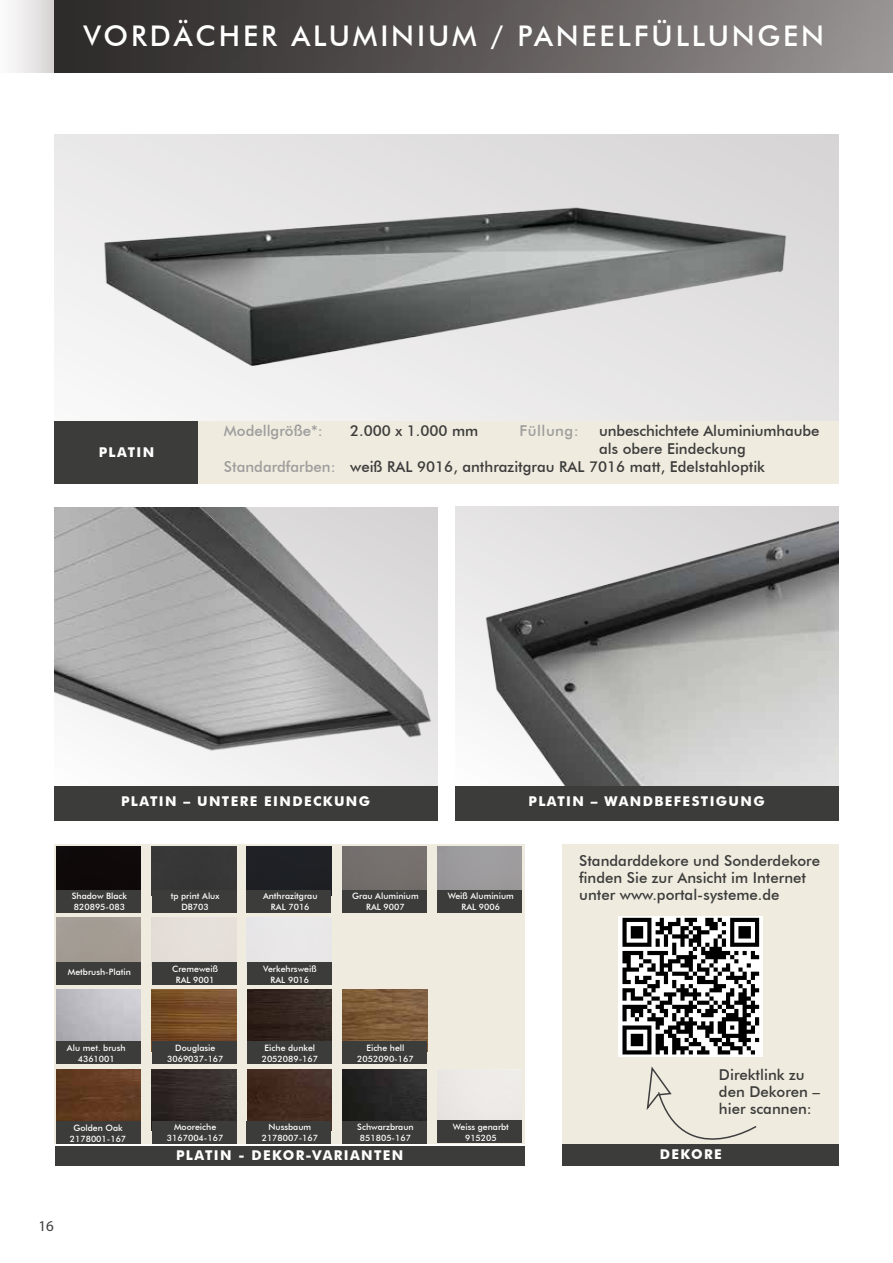
<style>
.page{position:relative;width:893px;height:1263px;background:#fff}
.page>*{position:absolute;margin:0;border:0;box-sizing:border-box;transform-origin:0 0}
.t1{font:500 28.5px "Futura BT";letter-spacing:.1em;color:#fff}
.t2{font:500 15px/17px "Futura BT";color:#3c3c3b}
.t3{font:500 15px "Futura BT";color:#9d9d9c}
.t4{font:500 15px "Futura BT";letter-spacing:.03em;color:#9d9d9c}
.t5{font:15px "Myriad Pro";color:#3c3c3b}
.t6{font:700 13.5px "Futura BT";letter-spacing:.1em;color:#fff}
.t7{font:500 8.7px/10.9px "Futura BT";color:#fff;text-align:center}
.s1{color:#9d9d9c}
</style>
<div class="page">
<svg style="left:54px;top:134px;width:785px;height:287px"></svg>
<img style="left:73px;top:134px;width:731px;height:287px">
<div style="left:0;top:0;width:54px;height:73px;background:linear-gradient(to right,#fff,#d8d5d4)"></div>
<div style="left:54px;top:0;width:839px;height:73px;background:linear-gradient(to right,#262322,#969190)"></div>
<img style="left:54px;top:507px;width:383px;height:280px">
<img style="left:456px;top:506px;width:383px;height:280px">
<svg style="left:54px;top:844px;width:471px;height:300px;background:#d6d2ca"></svg>
<div style="left:54px;top:421px;width:145px;height:63px;background:#3c3c3b"></div>
<div style="left:199px;top:421px;width:640px;height:63px;background:#efebdf"></div>
<div style="left:54px;top:787px;width:383px;height:34px;background:#3c3c3b"></div>
<div style="left:456px;top:787px;width:383px;height:34px;background:#3c3c3b"></div>
<div style="left:55px;top:1146px;width:470px;height:20px;background:#3c3c3b"></div>
<div style="left:562px;top:844px;width:277px;height:322px;background:#efebdf"></div>
<div style="left:562px;top:1145px;width:277px;height:21px;background:#3c3c3b"></div>
<svg style="left:618px;top:916px;width:145px;height:140px;background:#f4f4f4"></svg>
<svg style="left:622px;top:918px;width:137px;height:136px;background:#7f7f7f"></svg>
<svg style="left:645px;top:1066px;width:113px;height:79px"></svg>
<div style="left:56px;top:846px;width:85px;height:44px;background:#0f090a"></div>
<div style="left:152px;top:846px;width:84px;height:44px;background:#373737"></div>
<div style="left:247px;top:846px;width:84px;height:44px;background:#1e2025"></div>
<img style="left:342px;top:990px;width:85px;height:51px">
<img style="left:247px;top:1069px;width:85px;height:62px">
<img style="left:152px;top:990px;width:84px;height:51px">
<img style="left:56px;top:1069px;width:85px;height:52px">
<img style="left:342px;top:1069px;width:85px;height:52px">
<img style="left:247px;top:990px;width:85px;height:51px">
<img style="left:152px;top:1069px;width:84px;height:52px">
<div style="left:437px;top:1069px;width:85px;height:51px;background:#ede9e6"></div>
<div style="left:56px;top:890px;width:85px;height:23px;background:#3c3c3b"></div>
<div style="left:247px;top:890px;width:84px;height:23px;background:#3c3c3b"></div>
<div style="left:342px;top:890px;width:85px;height:23px;background:#3c3c3b"></div>
<div style="left:152px;top:890px;width:84px;height:23px;background:#3c3c3b"></div>
<div style="left:56px;top:1121px;width:85px;height:23px;background:#3c3c3b"></div>
<div style="left:152px;top:1041px;width:84px;height:22px;background:#3c3c3b"></div>
<div style="left:247px;top:1121px;width:84px;height:23px;background:#3c3c3b"></div>
<div style="left:247px;top:1041px;width:85px;height:23px;background:#3c3c3b"></div>
<div style="left:342px;top:1121px;width:85px;height:23px;background:#3c3c3b"></div>
<div style="left:342px;top:1041px;width:85px;height:22px;background:#3c3c3b"></div>
<div style="left:437px;top:1120px;width:85px;height:23px;background:#3c3c3b"></div>
<div style="left:56px;top:1041px;width:85px;height:22px;background:#3c3c3b"></div>
<div style="left:437px;top:890px;width:85px;height:23px;background:#3c3c3b"></div>
<div style="left:152px;top:1121px;width:84px;height:23px;background:#3c3c3b"></div>
<img style="left:265px;top:917px;width:64px;height:16px">
<div style="left:56px;top:962px;width:85px;height:23px;background:#3c3c3b"></div>
<div style="left:152px;top:962px;width:84px;height:23px;background:#3c3c3b"></div>
<div style="left:247px;top:962px;width:84px;height:23px;background:#3c3c3b"></div>
<h1 class="t1" style="left:84px;top:18px;width:742px">VORDÄCHER ALUMINIUM / PANEELFÜLLUNGEN</h1>
<h3 class="t6" style="left:99px;top:443px;width:57px">PLATIN</h3>
<h2 class="t3" style="left:224px;top:421px;width:100px">Modellgröße*:</h2>
<h2 class="t2" style="left:350px;top:422px;width:130px">2.000 x 1.000 mm</h2>
<h2 class="t4" style="left:520px;top:421px;width:61px">Füllung:</h2>
<h2 class="t2" style="left:599px;top:422px;width:222px">unbeschichtete Aluminiumhaube</h2>
<h2 class="t2" style="left:599px;top:440px;width:148px">als obere Eindeckung</h2>
<h2 class="t2" style="left:224px;top:458px;width:543px"><span class="s1">Standardfarben:</span> weiß RAL 9016, anthrazitgrau RAL 7016 matt, Edelstahloptik</h2>
<h3 class="t6" style="left:121px;top:793px;width:251px">PLATIN – UNTERE EINDECKUNG</h3>
<h3 class="t6" style="left:528px;top:793px;width:238px">PLATIN – WANDBEFESTIGUNG</h3>
<p class="t7" style="left:263px;top:890px;width:56px">Anthrazitgrau<br>RAL 7016</p>
<p class="t7" style="left:448px;top:890px;width:68px">Weiß Aluminium<br>RAL 9006</p>
<p class="t7" style="left:72px;top:890px;width:57px;text-align:left">Shadow Black<br>820895-083</p>
<p class="t7" style="left:171px;top:890px;width:50px">tp print Alux<br>DB703</p>
<p class="t7" style="left:352px;top:890px;width:68px">Grau Aluminium<br>RAL 9007</p>
<p class="t7" style="left:68px;top:966px;width:65px">Metbrush-Platin</p>
<p class="t7" style="left:172px;top:963px;width:47px">Cremeweiß<br>RAL 9001</p>
<p class="t7" style="left:263px;top:963px;width:55px">Verkehrsweiß<br>RAL 9016</p>
<h3 class="t6" style="left:36px;top:1040px;width:109px">PLATIN / VSG</h3>
<p class="t7" style="left:67px;top:1042px;width:60px">Alu met. brush<br>4361001</p>
<p class="t7" style="left:167px;top:1042px;width:58px">Douglasie<br>3069037-167</p>
<p class="t7" style="left:262px;top:1042px;width:58px">Eiche dunkel<br>2052089-167</p>
<p class="t7" style="left:357px;top:1042px;width:58px">Eiche hell<br>2052090-167</p>
<p class="t7" style="left:70px;top:1123px;width:58px">Golden Oak<br>2178001-167</p>
<p class="t7" style="left:167px;top:1121px;width:58px">Mooreiche<br>3167004-167</p>
<p class="t7" style="left:262px;top:1121px;width:58px">Nussbaum<br>2178007-167</p>
<p class="t7" style="left:357px;top:1121px;width:58px">Schwarzbraun<br>851805-167</p>
<p class="t7" style="left:453px;top:1121px;width:58px">Weiss genarbt<br>915205</p>
<h2 class="t2" style="left:579px;top:852px;width:242px">Standarddekore und Sonderdekore finden Sie zur Ansicht im Internet unter www.portal-systeme.de</h2>
<h2 class="t2" style="left:719px;top:1066px;width:103px">Direktlink zu den Dekoren – hier scannen:</h2>
<h2 class="t5" style="left:38px;top:1216px;width:17px">16</h2>
<h3 class="t6" style="left:176px;top:1147px;width:229px">PLATIN - DEKOR-VARIANTEN</h3>
<h3 class="t6" style="left:660px;top:1146px;width:63px">DEKORE</h3>
</div>
